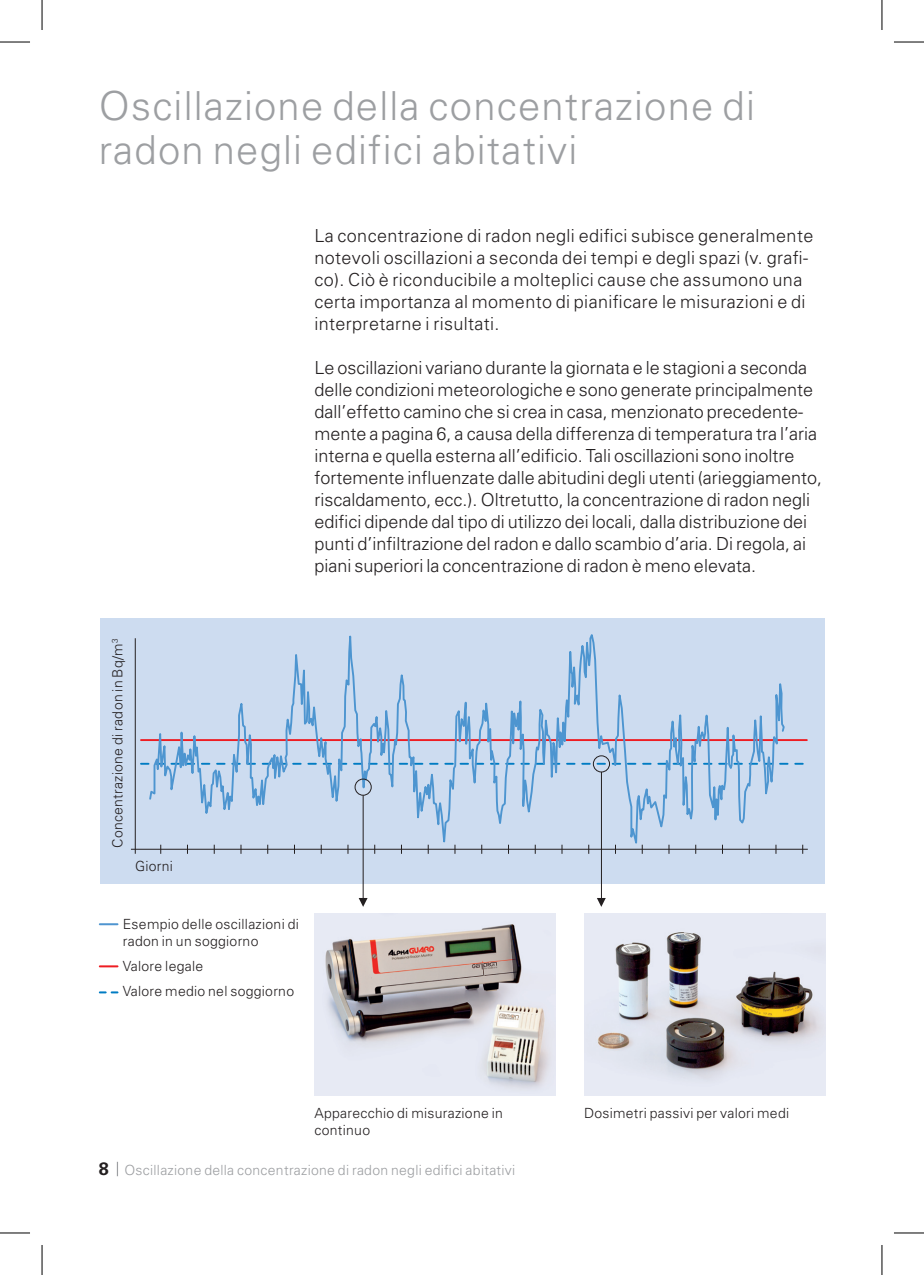
<style>
.page{position:relative;width:924px;height:1275px;background:#fff}
.page>*{position:absolute;margin:0;border:0;box-sizing:border-box;transform-origin:0 0}
.t1{font:300 40px/44px "Univers";letter-spacing:.03em;color:#9d9fa2}
.t2{font:300 18px/22px "Univers";color:#231f20}
.t3{font:300 18px/22px "Univers";letter-spacing:.02em;color:#231f20}
.t4{font:300 14px/16.8px "Univers";letter-spacing:.02em;color:#231f20}
.t5{font:300 14px "Univers";letter-spacing:.02em;color:#9d9fa2}
.s1{font-weight:700;font-size:18px;color:#231f20}
</style>
<div class="page">
<img style="left:314px;top:913px;width:241px;height:182px">
<img style="left:584px;top:913px;width:240px;height:182px">
<div style="left:100px;top:619px;width:724px;height:265px;background:#cddcf0"></div>
<svg style="left:141px;top:763px;width:663px;height:1px"></svg>
<hr style="left:141px;top:739px;width:665px;height:2px;background:#ee1d23">
<hr style="left:131px;top:848px;width:676px;height:1px;background:#231f20">
<hr style="left:135px;top:638px;width:1px;height:215px;background:#231f20">
<svg style="left:148px;top:634px;width:637px;height:230px"></svg>
<hr style="left:600px;top:772px;width:1px;height:128px;background:#231f20">
<div style="left:592px;top:755px;width:17px;height:17px;border:1px solid #231f20;border-radius:50%"></div>
<svg style="left:597px;top:898px;width:8px;height:9px"></svg>
<hr style="left:362px;top:795px;width:1px;height:104px;background:#231f20">
<div style="left:354px;top:778px;width:17px;height:17px;border:1px solid #231f20;border-radius:50%"></div>
<svg style="left:358px;top:898px;width:9px;height:9px"></svg>
<svg style="left:117px;top:1161px;width:1px;height:15px"></svg>
<svg style="left:100px;top:923px;width:17px;height:2px"></svg>
<svg style="left:100px;top:965px;width:17px;height:2px"></svg>
<svg style="left:100px;top:991px;width:17px;height:2px"></svg>
<hr style="left:0;top:42px;width:30px;height:1px;background:#000">
<hr style="left:893px;top:42px;width:30px;height:1px;background:#000">
<hr style="left:0;top:1232px;width:30px;height:1px;background:#000">
<hr style="left:893px;top:1232px;width:30px;height:1px;background:#000">
<hr style="left:42px;top:0;width:1px;height:30px;background:#000">
<hr style="left:42px;top:1245px;width:1px;height:30px;background:#000">
<hr style="left:881px;top:0;width:1px;height:30px;background:#000">
<hr style="left:881px;top:1245px;width:1px;height:30px;background:#000">
<h1 class="t1" style="left:99px;top:82px;width:657px">Oscillazione della concentrazione di radon negli edifici abitativi</h1>
<p class="t3" style="left:314px;top:224px;width:500px">La concentrazione di radon negli edifici subisce generalmente notevoli oscillazioni a seconda dei tempi e degli spazi (v. grafi&shy;co). Ciò è riconducibile a molteplici cause che assumono una certa importanza al momento di pianificare le misurazioni e di interpretarne i risultati.</p>
<p class="t2" style="left:314px;top:356px;width:509px">Le oscillazioni variano durante la giornata e le stagioni a seconda delle condizioni meteorologiche e sono generate principalmente dall’effetto camino che si crea in casa, menzionato precedente&shy;mente a pagina 6, a causa della differenza di temperatura tra l’aria interna e quella esterna all’edificio. Tali oscillazioni sono inoltre fortemente influenzate dalle abitudini degli utenti (arieggiamento, riscaldamento, ecc.). Oltretutto, la concentrazione di radon negli edifici dipende dal tipo di utilizzo dei locali, dalla distribuzione dei punti d’infiltrazione del radon e dallo scambio d’aria. Di regola, ai piani superiori la concentrazione di radon è meno elevata.</p>
<p class="t4" style="left:109px;top:848px;width:211px;rotate:-90deg">Concentrazione di radon in Bq/m<sup>3</sup></p>
<p class="t4" style="left:135px;top:857px;width:39px">Giorni</p>
<p class="t4" style="left:123px;top:915px;width:177px">Esempio delle oscillazioni di radon in un soggiorno</p>
<p class="t4" style="left:123px;top:952px;width:173px;line-height:25.4px">Valore legale<br>Valore medio nel soggiorno</p>
<p class="t4" style="left:314px;top:1104px;width:190px">Apparecchio di misurazione in continuo</p>
<p class="t4" style="left:583px;top:1104px;width:206px">Dosimetri passivi per valori medi</p>
<p class="t5" style="left:99px;top:1161px;width:418px"><span class="s1">8</span> Oscillazione della concentrazione di radon negli edifici abitativi</p>
</div>
